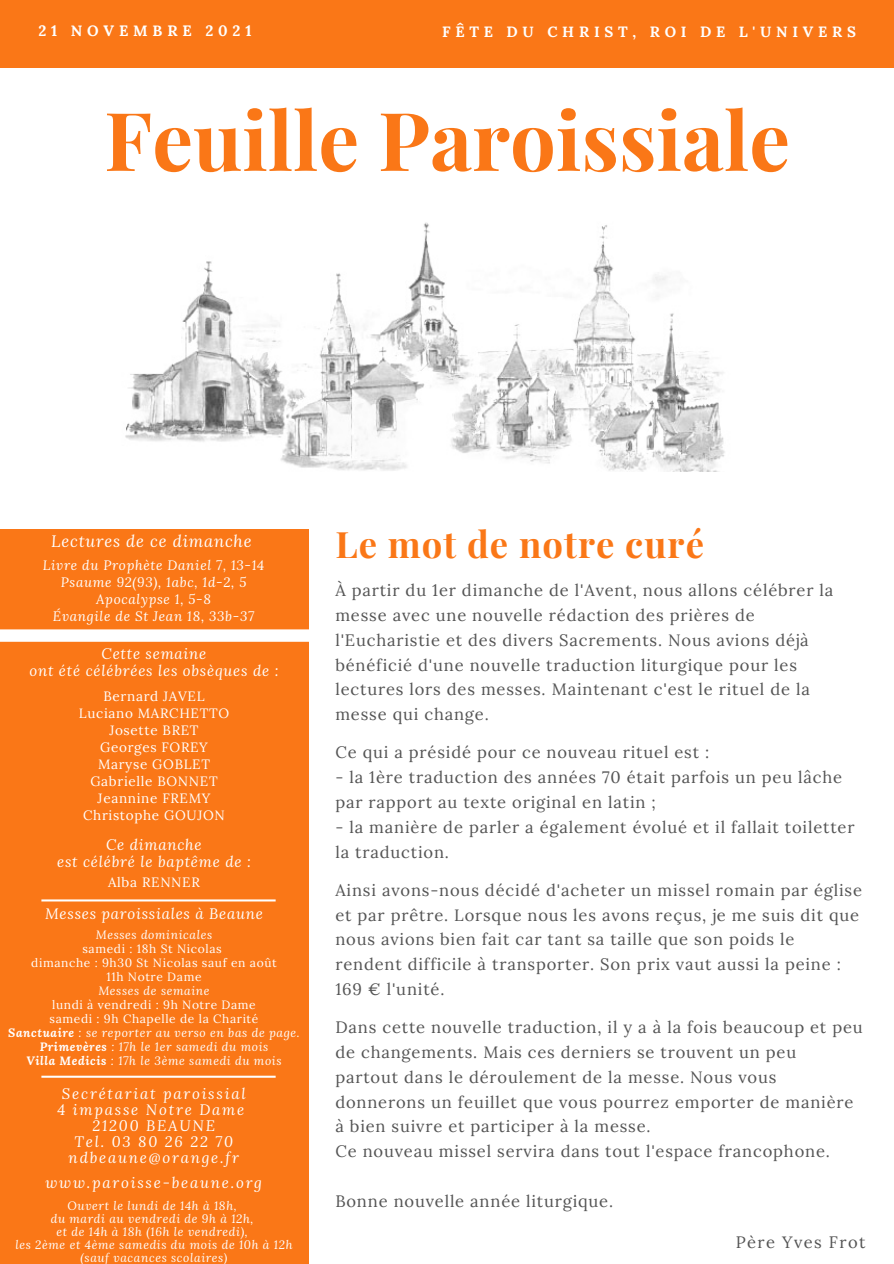
<style>
.page{position:relative;width:894px;height:1264px;background:#fff}
.page>*{position:absolute;margin:0;border:0;box-sizing:border-box;transform-origin:0 0}
.t1{font:700 81px "Playfair Display";color:#fa7717}
.t2{font:700 36.45px "Playfair Display";letter-spacing:.03em;color:#fa7717}
.t3{font:16.5px/24.8px "Lora";letter-spacing:.05em;color:#545454}
.t4{font:italic 16.5px "Lora";letter-spacing:.05em;color:#fff}
.t5{font:16.5px "Lora";letter-spacing:.085em;color:#545454}
.t6{font:italic 15px "Lora";letter-spacing:.12em;color:#fff}
.t7{font:italic 15px "Lora";letter-spacing:.05em;color:#fff}
.t8{font:700 15px "Lora";letter-spacing:.32em;color:#fff}
.t9{font:700 14.85px "Lora";letter-spacing:.32em;color:#fff}
.t10{font:13.5px "Lora";letter-spacing:.05em;color:#fff}
.t11{font:italic 13.5px "Lora";letter-spacing:.05em;color:#fff}
.t12{font:italic 12px "Lora";letter-spacing:.05em;color:#fff}
.t13{font:12px "Lora";letter-spacing:.05em;color:#fff}
.s1{font-weight:700}
</style>
<div class="page">
<img style="left:125px;top:222px;width:600px;height:249px">
<div style="left:0;top:529px;width:308px;height:734px;background:#fa7717"></div>
<div style="left:0;top:0;width:893px;height:68px;background:#fa7717"></div>
<svg style="left:41px;top:1075px;width:234px;height:2px"></svg>
<svg style="left:0;top:629px;width:309px;height:12px;background:#fefaf7"></svg>
<svg style="left:41px;top:899px;width:234px;height:2px"></svg>
<p class="t8" style="left:38px;top:21px;width:214px">21 NOVEMBRE 2021</p>
<p class="t9" style="left:442px;top:22px;width:415px">FÊTE DU CHRIST, ROI DE L'UNIVERS</p>
<p class="t1" style="left:104px;top:83px;width:687px">Feuille Paroissiale</p>
<p class="t4" style="left:51px;top:530px;width:202px">Lectures de ce dimanche</p>
<p class="t11" style="left:43px;top:556px;width:223px">Livre du Prophète Daniel 7, 13-14</p>
<p class="t11" style="left:61px;top:573px;width:187px">Psaume 92(93), 1abc, 1d-2, 5</p>
<p class="t11" style="left:96px;top:590px;width:116px">Apocalypse 1, 5-8</p>
<p class="t11" style="left:53px;top:606px;width:203px">Évangile de St Jean 18, 33b-37</p>
<p class="t7" style="left:102px;top:644px;width:106px">Cette semaine</p>
<p class="t7" style="left:29px;top:661px;width:250px">ont été célébrées les obsèques de :</p>
<p class="t10" style="left:103px;top:687px;width:102px">Bernard JAVEL</p>
<p class="t10" style="left:79px;top:704px;width:152px">Luciano MARCHETTO</p>
<p class="t10" style="left:109px;top:721px;width:91px">Josette BRET</p>
<p class="t10" style="left:100px;top:738px;width:109px">Georges FOREY</p>
<p class="t10" style="left:98px;top:755px;width:113px">Maryse GOBLET</p>
<p class="t10" style="left:90px;top:772px;width:129px">Gabrielle BONNET</p>
<p class="t10" style="left:98px;top:789px;width:114px">Jeannine FREMY</p>
<p class="t10" style="left:83px;top:806px;width:143px">Christophe GOUJON</p>
<p class="t7" style="left:106px;top:834px;width:97px">Ce dimanche</p>
<p class="t7" style="left:57px;top:851px;width:195px">est célébré le baptême de :</p>
<p class="t10" style="left:108px;top:873px;width:93px">Alba RENNER</p>
<p class="t7" style="left:45px;top:903px;width:219px">Messes paroissiales à Beaune</p>
<p class="t12" style="left:96px;top:926px;width:118px">Messes dominicales</p>
<p class="t13" style="left:82px;top:940px;width:141px">samedi : 18h St Nicolas</p>
<p class="t13" style="left:31px;top:954px;width:247px">dimanche : 9h30 St Nicolas sauf en août</p>
<p class="t13" style="left:106px;top:968px;width:96px">11h Notre Dame</p>
<p class="t12" style="left:98px;top:982px;width:113px">Messes de semaine</p>
<p class="t13" style="left:52px;top:996px;width:205px">lundi à vendredi : 9h Notre Dame</p>
<p class="t13" style="left:50px;top:1011px;width:210px">samedi : 9h Chapelle de la Charité</p>
<p class="t12" style="left:8px;top:1024px;width:293px"><span class="s1">Sanctuaire</span> : se reporter au verso en bas de page.</p>
<p class="t12" style="left:40px;top:1038px;width:230px"><span class="s1">Primevères</span> : 17h le 1er samedi du mois</p>
<p class="t12" style="left:26px;top:1052px;width:256px"><span class="s1">Villa Medicis</span> : 17h le 3ème samedi du mois</p>
<p class="t6" style="left:62px;top:1083px;width:185px">Secrétariat paroissial</p>
<p class="t6" style="left:58px;top:1099px;width:188px">4 impasse Notre Dame</p>
<p class="t6" style="left:92px;top:1115px;width:124px">21200 BEAUNE</p>
<p class="t6" style="left:74px;top:1131px;width:160px">Tel. 03 80 26 22 70</p>
<p class="t6" style="left:69px;top:1147px;width:172px">ndbeaune@orange.fr</p>
<p class="t6" style="left:45px;top:1172px;width:218px">www.paroisse-beaune.org</p>
<p class="t12" style="left:68px;top:1197px;width:170px">Ouvert le lundi de 14h à 18h,</p>
<p class="t12" style="left:51px;top:1210px;width:204px">du mardi au vendredi de 9h à 12h,</p>
<p class="t12" style="left:56px;top:1223px;width:193px">et de 14h à 18h (16h le vendredi),</p>
<p class="t12" style="left:15px;top:1236px;width:278px">les 2ème et 4ème samedis du mois de 10h à 12h</p>
<p class="t12" style="left:80px;top:1249px;width:149px">(sauf vacances scolaires)</p>
<p class="t2" style="left:335px;top:518px;width:370px">Le mot de notre curé</p>
<p class="t3" style="left:335px;top:577px;width:499px">À partir du 1er dimanche de l'Avent, nous allons célébrer la messe avec une nouvelle rédaction des prières de l'Eucharistie et des divers Sacrements. Nous avions déjà bénéficié d'une nouvelle traduction liturgique pour les lectures lors des messes. Maintenant c'est le rituel de la messe qui change.</p>
<p class="t3" style="left:335px;top:740px;width:375px">Ce qui a présidé pour ce nouveau rituel est :</p>
<p class="t3" style="left:335px;top:764px;width:508px">- la 1ère traduction des années 70 était parfois un peu lâche par rapport au texte original en latin ;</p>
<p class="t3" style="left:335px;top:814px;width:520px">- la manière de parler a également évolué et il fallait toiletter la traduction.</p>
<p class="t3" style="left:335px;top:877px;width:528px">Ainsi avons-nous décidé d'acheter un missel romain par église et par prêtre. Lorsque nous les avons reçus, je me suis dit que nous avions bien fait car tant sa taille que son poids le rendent difficile à transporter. Son prix vaut aussi la peine :<br>169 € l'unité.</p>
<p class="t3" style="left:335px;top:1014px;width:528px">Dans cette nouvelle traduction, il y a à la fois beaucoup et peu de changements. Mais ces derniers se trouvent un peu partout dans le déroulement de la messe. Nous vous donnerons un feuillet que vous pourrez emporter de manière à bien suivre et participer à la messe.</p>
<p class="t3" style="left:335px;top:1138px;width:496px">Ce nouveau missel servira dans tout l'espace francophone.</p>
<p class="t3" style="left:335px;top:1188px;width:279px">Bonne nouvelle année liturgique.</p>
<p class="t5" style="left:735px;top:1231px;width:131px">Père Yves Frot</p>
</div>
